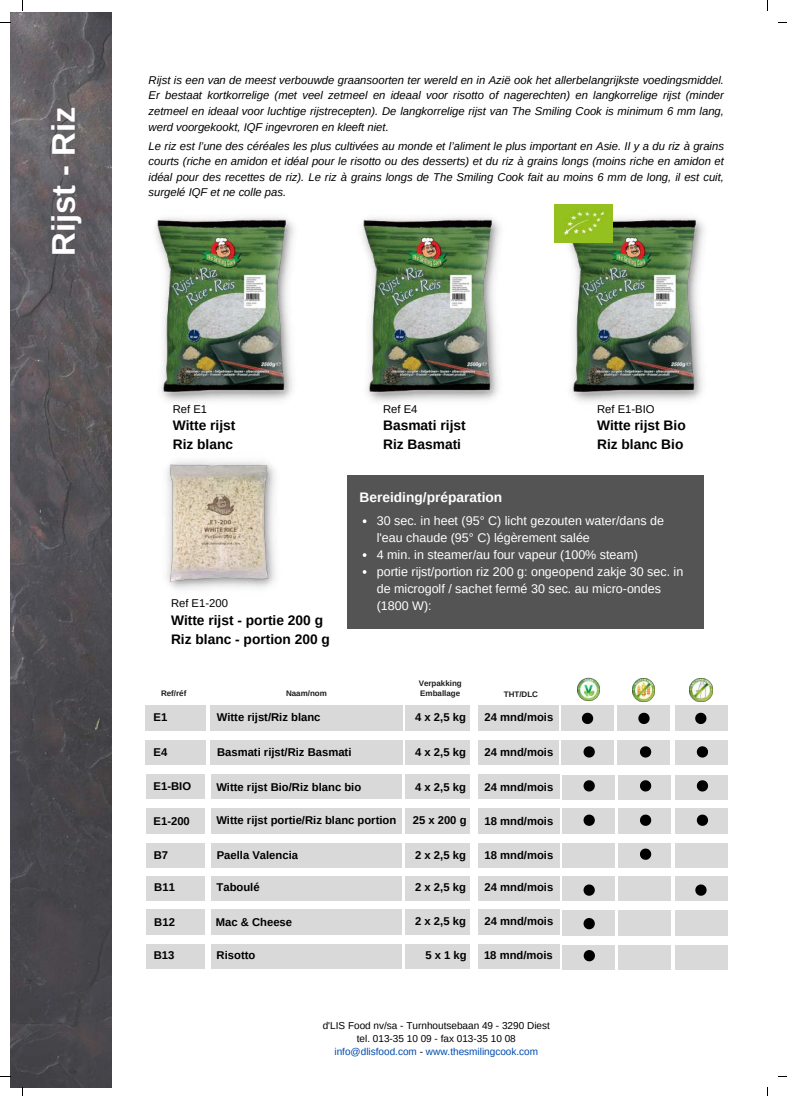
<style>
.page{position:relative;width:787px;height:1096px;background:#fff}
.page>*{position:absolute;margin:0;border:0;box-sizing:border-box;transform-origin:0 0}
.t1{font:700 32.75px "Arimo";color:#fff}
.t2{font:700 13.75px/18.8px "Arimo";color:#000}
.t3{font:700 13.75px "Arimo";color:#fff}
.t4{font:12.5px/16.9px "Arimo";color:#fff}
.t5{font:italic 11.25px/15.6px "Arimo";color:#000;text-align:justify}
.t6{font:700 11.25px "Arimo";color:#000}
.t7{font:11.25px "Arimo";color:#000}
.t8{font:10px/13.4px "Arimo";color:#000;text-align:center}
.t9{font:700 8px/10.6px "Arimo";color:#1e1c1f}
.s1{color:#004aad}
</style>
<div class="page">
<img style="left:10px;top:13px;width:101px;height:1073px">
<img style="left:156px;top:217px;width:138px;height:185px">
<img style="left:362px;top:217px;width:138px;height:185px">
<img style="left:568px;top:217px;width:136px;height:185px">
<img style="left:167px;top:460px;width:109px;height:130px">
<img style="left:555px;top:204px;width:58px;height:39px">
<div style="left:347px;top:476px;width:357px;height:153px;background:#545454"></div>
<svg style="left:363px;top:519px;width:3px;height:4px"></svg>
<svg style="left:363px;top:553px;width:3px;height:4px"></svg>
<div style="left:145px;top:705px;width:60px;height:25px;background:#d9d9d9"></div>
<div style="left:145px;top:740px;width:60px;height:24px;background:#d9d9d9"></div>
<div style="left:405px;top:705px;width:64px;height:25px;background:#d9d9d9"></div>
<div style="left:405px;top:740px;width:64px;height:24px;background:#d9d9d9"></div>
<div style="left:478px;top:705px;width:81px;height:25px;background:#d9d9d9"></div>
<div style="left:478px;top:740px;width:81px;height:24px;background:#d9d9d9"></div>
<div style="left:210px;top:705px;width:192px;height:25px;background:#d9d9d9"></div>
<div style="left:210px;top:740px;width:192px;height:24px;background:#d9d9d9"></div>
<div style="left:147px;top:774px;width:58px;height:25px;background:#d9d9d9"></div>
<div style="left:147px;top:808px;width:58px;height:25px;background:#d9d9d9"></div>
<div style="left:147px;top:843px;width:58px;height:24px;background:#d9d9d9"></div>
<div style="left:405px;top:774px;width:64px;height:25px;background:#d9d9d9"></div>
<div style="left:405px;top:808px;width:64px;height:25px;background:#d9d9d9"></div>
<div style="left:405px;top:843px;width:64px;height:24px;background:#d9d9d9"></div>
<div style="left:478px;top:774px;width:82px;height:25px;background:#d9d9d9"></div>
<div style="left:478px;top:808px;width:82px;height:25px;background:#d9d9d9"></div>
<div style="left:478px;top:843px;width:82px;height:24px;background:#d9d9d9"></div>
<div style="left:211px;top:774px;width:191px;height:25px;background:#d9d9d9"></div>
<div style="left:211px;top:808px;width:191px;height:25px;background:#d9d9d9"></div>
<div style="left:211px;top:843px;width:191px;height:24px;background:#d9d9d9"></div>
<div style="left:147px;top:875px;width:58px;height:25px;background:#d9d9d9"></div>
<div style="left:147px;top:909px;width:58px;height:26px;background:#d9d9d9"></div>
<div style="left:147px;top:944px;width:58px;height:24px;background:#d9d9d9"></div>
<div style="left:405px;top:875px;width:64px;height:25px;background:#d9d9d9"></div>
<div style="left:405px;top:909px;width:64px;height:26px;background:#d9d9d9"></div>
<div style="left:405px;top:944px;width:64px;height:24px;background:#d9d9d9"></div>
<div style="left:478px;top:875px;width:82px;height:25px;background:#d9d9d9"></div>
<div style="left:478px;top:909px;width:82px;height:26px;background:#d9d9d9"></div>
<div style="left:478px;top:944px;width:82px;height:24px;background:#d9d9d9"></div>
<div style="left:211px;top:875px;width:191px;height:25px;background:#d9d9d9"></div>
<div style="left:211px;top:909px;width:191px;height:26px;background:#d9d9d9"></div>
<div style="left:211px;top:944px;width:191px;height:24px;background:#d9d9d9"></div>
<div style="left:561px;top:705px;width:53px;height:25px;background:#d9d9d9"></div>
<div style="left:561px;top:740px;width:53px;height:24px;background:#d9d9d9"></div>
<div style="left:617px;top:705px;width:53px;height:25px;background:#d9d9d9"></div>
<div style="left:617px;top:740px;width:53px;height:24px;background:#d9d9d9"></div>
<div style="left:675px;top:705px;width:52px;height:25px;background:#d9d9d9"></div>
<div style="left:675px;top:740px;width:52px;height:24px;background:#d9d9d9"></div>
<div style="left:562px;top:774px;width:53px;height:25px;background:#d9d9d9"></div>
<div style="left:562px;top:808px;width:53px;height:26px;background:#d9d9d9"></div>
<div style="left:562px;top:843px;width:53px;height:24px;background:#d9d9d9"></div>
<div style="left:618px;top:774px;width:52px;height:25px;background:#d9d9d9"></div>
<div style="left:618px;top:808px;width:52px;height:26px;background:#d9d9d9"></div>
<div style="left:618px;top:843px;width:52px;height:24px;background:#d9d9d9"></div>
<div style="left:675px;top:774px;width:53px;height:25px;background:#d9d9d9"></div>
<div style="left:675px;top:808px;width:53px;height:26px;background:#d9d9d9"></div>
<div style="left:675px;top:843px;width:53px;height:24px;background:#d9d9d9"></div>
<div style="left:562px;top:876px;width:53px;height:24px;background:#d9d9d9"></div>
<div style="left:562px;top:910px;width:53px;height:25px;background:#d9d9d9"></div>
<div style="left:562px;top:944px;width:53px;height:25px;background:#d9d9d9"></div>
<div style="left:618px;top:876px;width:52px;height:24px;background:#d9d9d9"></div>
<div style="left:618px;top:910px;width:52px;height:25px;background:#d9d9d9"></div>
<div style="left:618px;top:944px;width:52px;height:25px;background:#d9d9d9"></div>
<div style="left:675px;top:876px;width:53px;height:24px;background:#d9d9d9"></div>
<div style="left:675px;top:910px;width:53px;height:25px;background:#d9d9d9"></div>
<div style="left:675px;top:944px;width:53px;height:25px;background:#d9d9d9"></div>
<svg style="left:638px;top:712px;width:12px;height:12px"></svg>
<svg style="left:582px;top:712px;width:11px;height:12px"></svg>
<svg style="left:695px;top:712px;width:11px;height:12px"></svg>
<svg style="left:640px;top:746px;width:11px;height:11px"></svg>
<svg style="left:583px;top:746px;width:12px;height:11px"></svg>
<svg style="left:697px;top:746px;width:11px;height:11px"></svg>
<svg style="left:640px;top:780px;width:11px;height:11px"></svg>
<svg style="left:583px;top:780px;width:12px;height:11px"></svg>
<svg style="left:697px;top:780px;width:11px;height:11px"></svg>
<svg style="left:640px;top:814px;width:11px;height:11px"></svg>
<svg style="left:583px;top:814px;width:12px;height:11px"></svg>
<svg style="left:697px;top:814px;width:11px;height:11px"></svg>
<svg style="left:640px;top:848px;width:11px;height:11px"></svg>
<svg style="left:583px;top:884px;width:12px;height:11px"></svg>
<svg style="left:695px;top:884px;width:12px;height:11px"></svg>
<svg style="left:583px;top:918px;width:12px;height:11px"></svg>
<svg style="left:584px;top:950px;width:11px;height:11px"></svg>
<img style="left:577px;top:677px;width:22px;height:23px">
<img style="left:632px;top:678px;width:23px;height:23px">
<img style="left:690px;top:678px;width:22px;height:23px">
<h1 class="t1" style="left:45px;top:256px;width:151px;rotate:-90deg">Rijst - Riz</h1>
<p class="t5" style="left:149px;top:72px;width:577px">Rijst is een van de meest verbouwde graansoorten ter wereld en in Azië ook het allerbelangrijkste voedingsmiddel.<br>Er bestaat kortkorrelige (met veel zetmeel en ideaal voor risotto of nagerechten) en langkorrelige rijst (minder zetmeel en ideaal voor luchtige rijstrecepten). De langkorrelige rijst van The Smiling Cook is minimum 6 mm lang, werd voorgekookt, IQF ingevroren en kleeft niet.</p>
<p class="t5" style="left:149px;top:138px;width:577px">Le riz est l’une des céréales les plus cultivées au monde et l’aliment le plus important en Asie. Il y a du riz à grains courts (riche en amidon et idéal pour le risotto ou des desserts) et du riz à grains longs (moins riche en amidon et idéal pour des recettes de riz). Le riz à grains longs de The Smiling Cook fait au moins 6 mm de long, il est cuit, surgelé IQF et ne colle pas.</p>
<p class="t7" style="left:173px;top:402px;width:36px">Ref E1</p>
<p class="t2" style="left:173px;top:416px;width:64px">Witte rijst<br>Riz blanc</p>
<p class="t7" style="left:171px;top:596px;width:58px">Ref E1-200</p>
<p class="t2" style="left:171px;top:610px;width:160px">Witte rijst - portie 200 g<br>Riz blanc - portion 200 g</p>
<p class="t7" style="left:383px;top:402px;width:36px">Ref E4</p>
<p class="t2" style="left:383px;top:416px;width:84px">Basmati rijst<br>Riz Basmati</p>
<p class="t3" style="left:359px;top:489px;width:144px">Bereiding/préparation</p>
<p class="t7" style="left:597px;top:402px;width:59px">Ref E1-BIO</p>
<p class="t2" style="left:597px;top:416px;width:90px">Witte rijst Bio<br>Riz blanc Bio</p>
<p class="t4" style="left:377px;top:512px;width:308px">30 sec. in heet (95° C) licht gezouten water/dans de l'eau chaude (95° C) légèrement salée<br>4 min. in steamer/au four vapeur (100% steam)<br>portie rijst/portion riz 200 g: ongeopend zakje 30 sec. in de microgolf / sachet fermé 30 sec. au micro-ondes (1800 W):</p>
<p class="t9" style="left:161px;top:688px;width:27px">Ref/réf</p>
<p class="t9" style="left:286px;top:688px;width:42px">Naam/nom</p>
<p class="t9" style="left:419px;top:677px;width:45px">Verpakking<br>Emballage</p>
<p class="t9" style="left:504px;top:689px;width:36px">THT/DLC</p>
<p class="t6" style="left:154px;top:710px;width:15px">E1</p>
<p class="t6" style="left:217px;top:710px;width:105px">Witte rijst/Riz blanc</p>
<p class="t6" style="left:154px;top:746px;width:15px">E4</p>
<p class="t6" style="left:154px;top:780px;width:39px">E1-BIO</p>
<p class="t6" style="left:154px;top:814px;width:38px">E1-200</p>
<p class="t6" style="left:216px;top:813px;width:181px">Witte rijst portie/Riz blanc portion</p>
<p class="t6" style="left:154px;top:848px;width:16px">B7</p>
<p class="t6" style="left:217px;top:848px;width:83px">Paella Valencia</p>
<p class="t6" style="left:154px;top:880px;width:22px">B11</p>
<p class="t6" style="left:217px;top:880px;width:45px">Taboulé</p>
<p class="t6" style="left:154px;top:915px;width:22px">B12</p>
<p class="t6" style="left:216px;top:915px;width:78px">Mac &amp; Cheese</p>
<p class="t6" style="left:154px;top:948px;width:22px">B13</p>
<p class="t6" style="left:217px;top:949px;width:40px">Risotto</p>
<p class="t6" style="left:217px;top:746px;width:136px">Basmati rijst/Riz Basmati</p>
<p class="t6" style="left:216px;top:780px;width:146px">Witte rijst Bio/Riz blanc bio</p>
<p class="t6" style="left:415px;top:710px;width:52px">4 x 2,5 kg</p>
<p class="t6" style="left:415px;top:746px;width:52px">4 x 2,5 kg</p>
<p class="t6" style="left:415px;top:780px;width:52px">4 x 2,5 kg</p>
<p class="t6" style="left:413px;top:813px;width:55px">25 x 200 g</p>
<p class="t6" style="left:415px;top:848px;width:52px">2 x 2,5 kg</p>
<p class="t6" style="left:415px;top:880px;width:52px">2 x 2,5 kg</p>
<p class="t6" style="left:415px;top:914px;width:52px">2 x 2,5 kg</p>
<p class="t6" style="left:425px;top:948px;width:43px">5 x 1 kg</p>
<p class="t6" style="left:484px;top:710px;width:70px">24 mnd/mois</p>
<p class="t6" style="left:484px;top:746px;width:70px">24 mnd/mois</p>
<p class="t6" style="left:484px;top:781px;width:70px">24 mnd/mois</p>
<p class="t6" style="left:484px;top:814px;width:70px">18 mnd/mois</p>
<p class="t6" style="left:484px;top:848px;width:70px">18 mnd/mois</p>
<p class="t6" style="left:484px;top:880px;width:70px">24 mnd/mois</p>
<p class="t6" style="left:484px;top:915px;width:70px">24 mnd/mois</p>
<p class="t6" style="left:484px;top:949px;width:70px">18 mnd/mois</p>
<p class="t8" style="left:323px;top:1018px;width:229px">d'LIS Food nv/sa - Turnhoutsebaan 49 - 3290 Diest tel. 013-35 10 09 - fax 013-35 10 08 <span class="s1">info@dlisfood.com</span> - <span class="s1">www.thesmilingcook.com</span></p>
</div>
